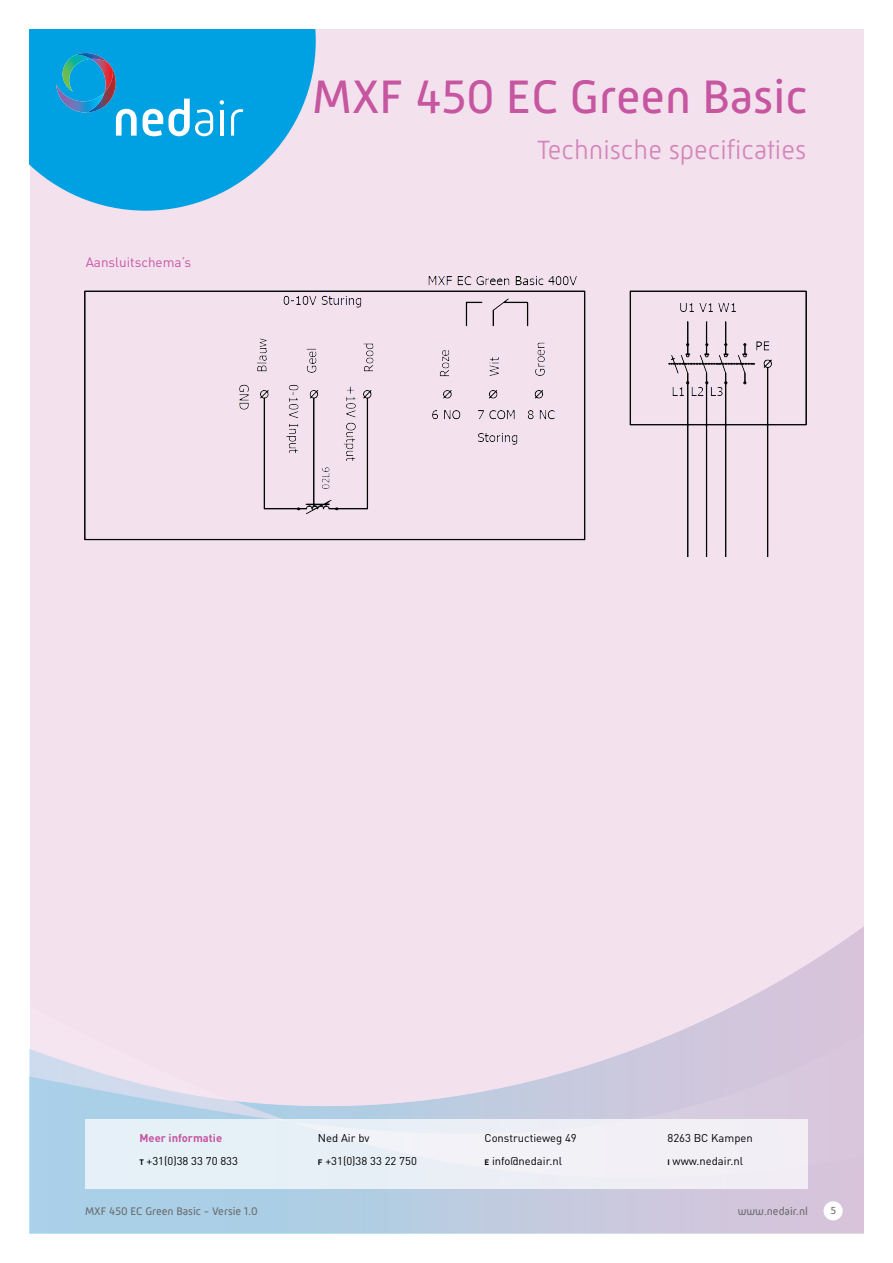
<style>
.page{position:relative;width:893px;height:1263px;background:#fff}
.page>*{position:absolute;margin:0;border:0;box-sizing:border-box;transform-origin:0 0}
.t1{font:48px "Mic 32 New";color:#c656a0}
.t2{font:300 27px "Mic 32 New";color:#d386b9}
._03_-_Tussenkop_verh{font:13.5px "DINOT";color:#c656a0}
._05_-_Platte_tekst{font:11.25px "DINOT";color:#000}
.t3{font:11.25px "Mic 32 New";color:#6c6d70}
._05_-_Platte_tekst-2{font:700 11.25px "DINOT";color:#c656a0}
.t4{font:10.5px "Mic 32 New";color:#6c6d70}
.s1{font-weight:700;font-size:7.8px}
</style>
<div class="page">
<div style="left:30px;top:30px;width:833px;height:1203px;background:#f3e1ee"></div>
<img style="left:30px;top:927px;width:833px;height:306px">
<svg style="left:30px;top:30px;width:286px;height:181px;fill:#00a1e3"></svg>
<div style="left:823px;top:1201px;width:20px;height:19px;background:#fff;border-radius:50%"></div>
<svg style="left:56px;top:53px;width:81px;height:83px;background:#229cd2"></svg>
<svg style="left:143px;top:99px;width:70px;height:37px;background:#5cc3ed"></svg>
<hr style="left:220px;top:110px;width:3px;height:26px;background:#fff">
<svg style="left:220px;top:100px;width:4px;height:5px"></svg>
<svg style="left:231px;top:109px;width:12px;height:27px"></svg>
<div style="left:85px;top:1119px;width:723px;height:69px;background:#ecf0f6"></div>
<img style="left:85px;top:277px;width:721px;height:280px">
<p class="_03_-_Tussenkop_verh" style="left:86px;top:254px;width:107px">Aansluitschema’s</p>
<h1 class="t1" style="left:313px;top:69px;width:497px">MXF 450 EC Green Basic</h1>
<h2 class="t2" style="left:537px;top:135px;width:271px">Technische specificaties</h2>
<p class="_05_-_Platte_tekst-2" style="left:139px;top:1130px;width:84px">Meer informatie</p>
<p class="_05_-_Platte_tekst" style="left:318px;top:1131px;width:53px">Ned Air bv</p>
<p class="_05_-_Platte_tekst" style="left:484px;top:1131px;width:94px">Constructieweg 49</p>
<p class="_05_-_Platte_tekst" style="left:667px;top:1131px;width:87px">8263 BC Kampen</p>
<p class="_05_-_Platte_tekst" style="left:139px;top:1154px;width:100px"><span class="s1">t</span> +31(0)38 33 70 833</p>
<p class="_05_-_Platte_tekst" style="left:318px;top:1154px;width:100px"><span class="s1">f</span> +31(0)38 33 22 750</p>
<p class="_05_-_Platte_tekst" style="left:484px;top:1154px;width:79px"><span class="s1">e</span> info@nedair.nl</p>
<p class="_05_-_Platte_tekst" style="left:667px;top:1154px;width:77px"><span class="s1">i</span> www.nedair.nl</p>
<p class="t3" style="left:85px;top:1205px;width:174px">MXF 450 EC Green Basic - Versie 1.0</p>
<p class="t3" style="left:738px;top:1205px;width:72px">www.nedair.nl</p>
<p class="t4" style="left:831px;top:1204px;width:7px">5</p>
</div>
